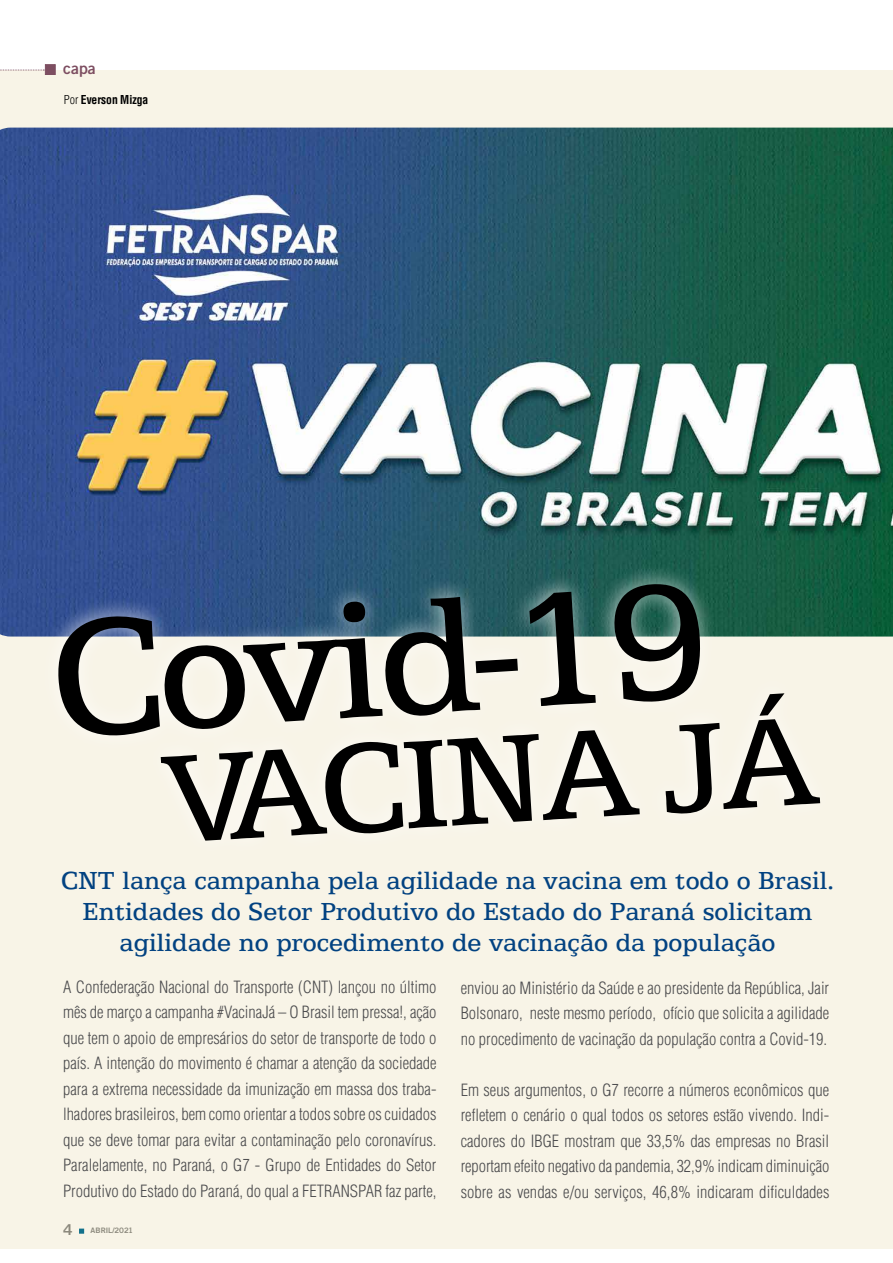
<style>
.page{position:relative;width:893px;height:1263px;background:#fff}
.page>*{position:absolute;margin:0;border:0;box-sizing:border-box;transform-origin:0 0}
.t1{font:168px "ATF Antique";color:#000}
.t2{font:129px "ATF Antique";color:#000}
.t3{font:25.5px/30.6px "ATF Antique";color:#024281;text-align:center}
.t4{font:300 condensed 16.5px/25.5px "Helvetica";color:#4b4b4d;text-align:justify}
.t5{font:700 15px "Goethe Gothic";color:#7d4e61}
.t6{font:700 15px "Goethe Gothic";color:#87888a}
.t7{font:700 condensed 12px "Helvetica";color:#000}
.t8{font:700 7.5px "Goethe Gothic";color:#87888a}
.s1{font-weight:300}
</style>
<div class="page">
<div style="left:0;top:70px;width:893px;height:1179px;background:#f8f4e7"></div>
<div style="left:45px;top:64px;width:10px;height:11px;background:#7d4e61;border:1px solid #7d4e61"></div>
<svg style="left:0;top:70px;width:44px;height:1px"></svg>
<img style="left:0;top:128px;width:893px;height:508px">
<svg style="left:35px;top:553px;width:805px;height:277px"></svg>
<p class="t5" style="left:63px;top:59px;width:34px">capa</p>
<p class="t7" style="left:64px;top:93px;width:86px"><span class="s1">Por</span> Everson Mizga</p>
<h1 class="t1" style="left:47px;top:584px;width:659px;rotate:-3deg">Covid-19</h1>
<h2 class="t2" style="left:159px;top:731px;width:656px;rotate:-4deg">VACINA JÁ</h2>
<h3 class="t3" style="left:61px;top:866px;width:774px">CNT lança campanha pela agilidade na vacina em todo o Brasil.<br>Entidades do Setor Produtivo do Estado do Paraná solicitam agilidade no procedimento de vacinação da população</h3>
<p class="t4" style="left:461px;top:975px;width:370px">enviou ao Ministério da Saúde e ao presidente da República, Jair Bolsonaro, neste mesmo período, ofício que solicita a agilidade no procedimento de vacinação da população contra a Covid-19.</p>
<p class="t4" style="left:461px;top:1077px;width:370px">Em seus argumentos, o G7 recorre a números econômicos que refletem o cenário o qual todos os setores estão vivendo. Indi&shy;cadores do IBGE mostram que 33,5% das empresas no Brasil reportam efeito negativo da pandemia, 32,9% indicam diminuição sobre as vendas e/ou serviços, 46,8% indicaram dificuldades</p>
<p class="t4" style="left:63px;top:974px;width:375px">A Confederação Nacional do Transporte (CNT) lançou no último mês de março a campanha #VacinaJá – O Brasil tem pressa!, ação que tem o apoio de empresários do setor de transporte de todo o país. A intenção do movimento é chamar a atenção da sociedade para a extrema necessidade da imunização em massa dos traba&shy;lhadores brasileiros, bem como orientar a todos sobre os cuidados que se deve tomar para evitar a contaminação pelo coronavírus.<br>Paralelamente, no Paraná, o G7 - Grupo de Entidades do Setor Produtivo do Estado do Paraná, do qual a FETRANSPAR faz parte,</p>
<p class="t6" style="left:63px;top:1220px;width:11px">4</p>
<p class="t8" style="left:91px;top:1226px;width:44px">ABRIL/2021</p>
</div>
